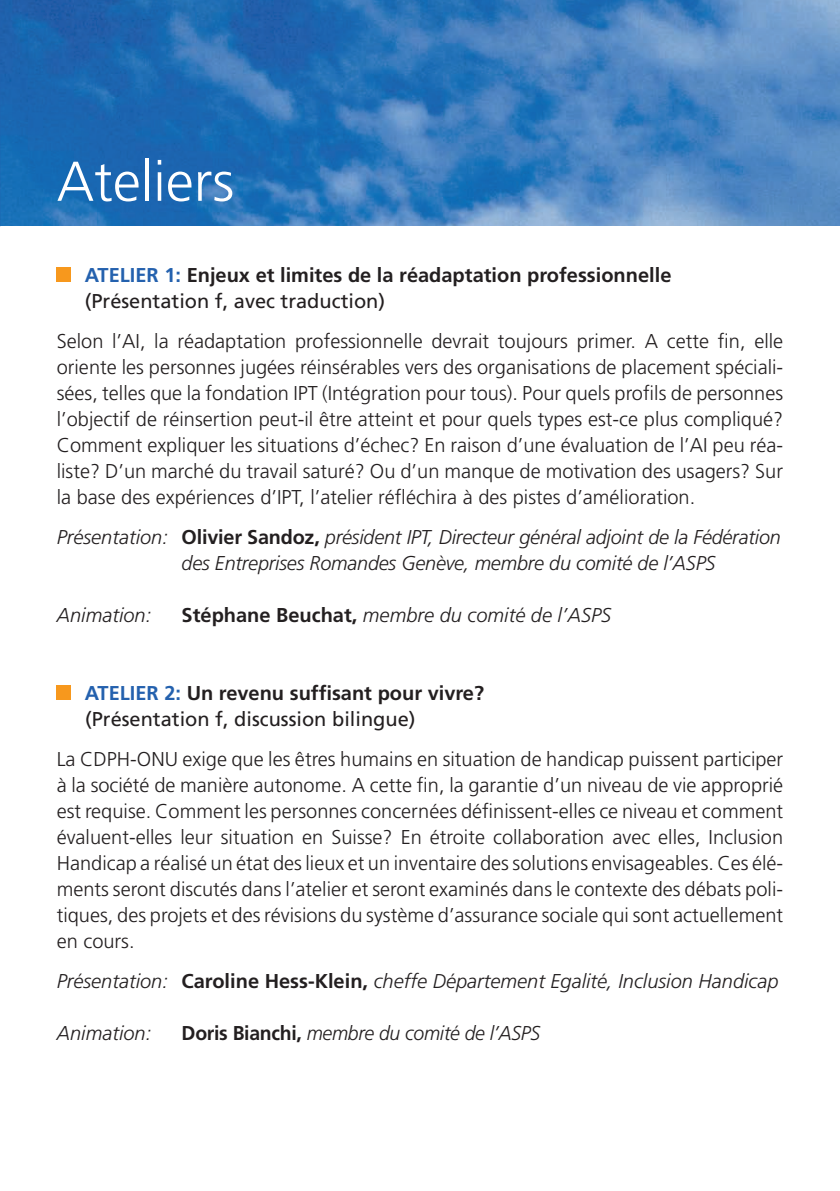
<style>
.page{position:relative;width:840px;height:1191px;background:#fff}
.page>*{position:absolute;margin:0;border:0;box-sizing:border-box;transform-origin:0 0}
.t1{font:300 56px "Frutiger";color:#fff}
.t2{font:300 20px/26px "Frutiger";color:#231f20;text-align:justify}
.t3{font:italic 300 20px/26px "Frutiger";letter-spacing:-.01em;color:#231f20}
.t4{font:700 20px/26px "Frutiger";color:#231f20}
.t5{font:20px/26px "Frutiger";color:#231f20}
.s1{color:#2461ae}
.s2{font-weight:400}
.s3{font-weight:700;font-style:normal}
.s4{font-weight:700;color:#2461ae}
.s5{font-weight:700}
</style>
<div class="page">
<img style="left:0;top:0;width:839px;height:227px">
<div style="left:57px;top:267px;width:14px;height:14px;background:#f7981d"></div>
<div style="left:57px;top:685px;width:14px;height:14px;background:#f7981d"></div>
<h1 class="t1" style="left:57px;top:150px;width:179px">Ateliers</h1>
<p class="t4" style="left:85px;top:262px;width:588px"><span class="s1">ATELIER 1:</span> Enjeux et limites de la réadaptation professionnelle <span class="s2">(Présentation f, avec traduction)</span></p>
<p class="t2" style="left:57px;top:328px;width:727px">Selon l’AI, la réadaptation professionnelle devrait toujours primer. A cette fin, elle oriente les personnes jugées réinsérables vers des organisations de placement spéciali&shy;sées, telles que la fondation IPT (Intégration pour tous). Pour quels profils de personnes l’objectif de réinsertion peut-il être atteint et pour quels types est-ce plus compliqué?<br>Comment expliquer les situations d’échec? En raison d’une évaluation de l’AI peu réa&shy;liste? D’un marché du travail saturé? Ou d’un manque de motivation des usagers? Sur la base des expériences d’IPT, l’atelier réfléchira à des pistes d’amélioration.</p>
<p class="t3" style="left:181px;top:524px;width:600px;text-indent:-125px">Présentation: <span class="s3">Olivier Sandoz,</span> président IPT, Directeur général adjoint de la Fédération des Entreprises Romandes Genève, membre du comité de l’ASPS</p>
<p class="t3" style="left:57px;top:602px;width:96px">Animation:</p>
<p class="t3" style="left:181px;top:602px;width:430px"><span class="s3">Stéphane Beuchat,</span> membre du comité de l’ASPS</p>
<p class="t5" style="left:85px;top:680px;width:400px"><span class="s4">ATELIER 2:</span> <span class="s5">Un revenu suffisant pour vivre? </span>(Présentation f, discussion bilingue)</p>
<p class="t2" style="left:57px;top:746px;width:727px">La CDPH-ONU exige que les êtres humains en situation de handicap puissent participer à la société de manière autonome. A cette fin, la garantie d’un niveau de vie approprié est requise. Comment les personnes concernées définissent-elles ce niveau et comment évaluent-elles leur situation en Suisse? En étroite collaboration avec elles, Inclusion Handicap a réalisé un état des lieux et un inventaire des solutions envisageables. Ces élé&shy;ments seront discutés dans l’atelier et seront examinés dans le contexte des débats poli&shy;tiques, des projets et des révisions du système d’assurance sociale qui sont actuellement en cours.</p>
<p class="t3" style="left:57px;top:968px;width:723px">Présentation: <span class="s3">Caroline Hess-Klein,</span> cheffe Département Egalité, Inclusion Handicap</p>
<p class="t3" style="left:57px;top:1020px;width:96px">Animation:</p>
<p class="t3" style="left:181px;top:1020px;width:360px"><span class="s3">Doris Bianchi,</span> membre du comité de l’ASPS</p>
</div>
